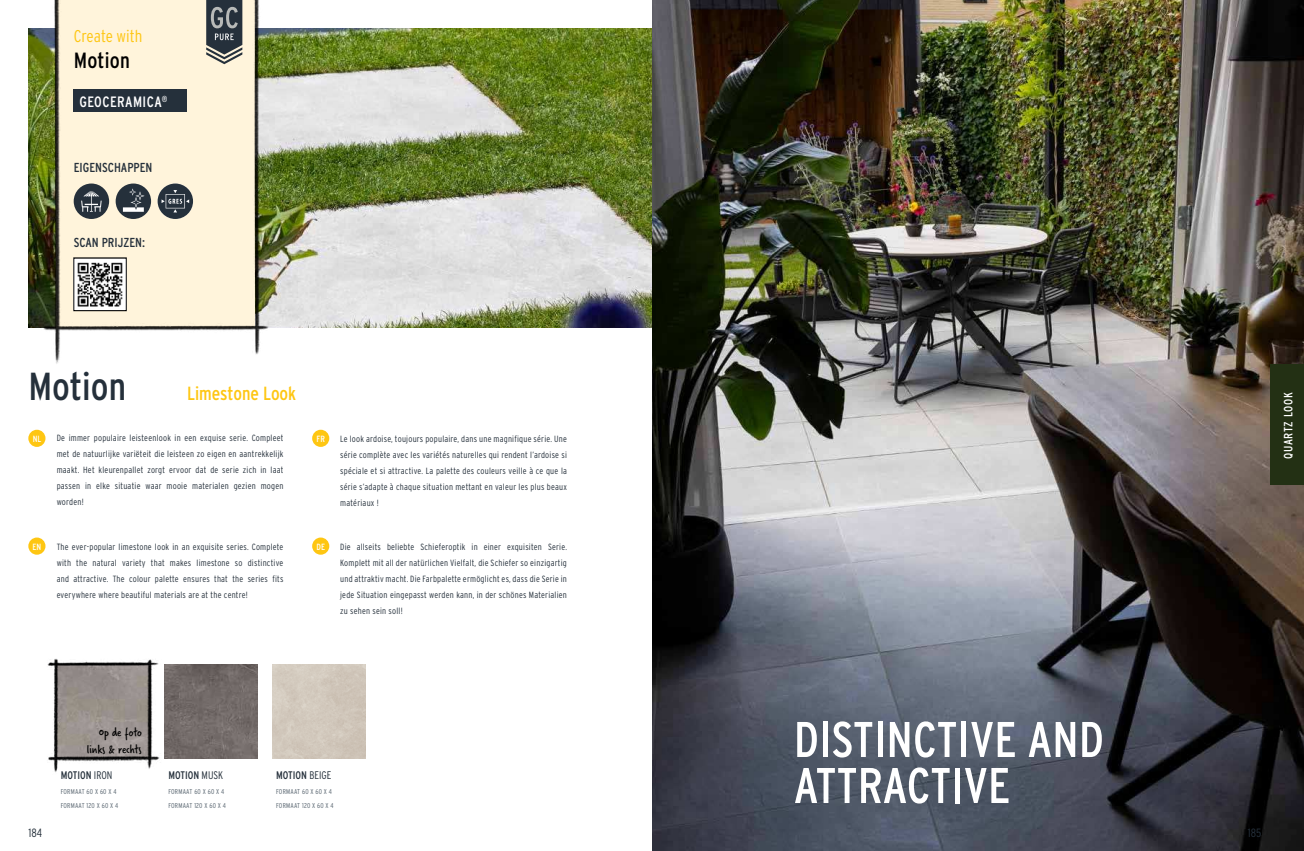
<style>
.page{position:relative;width:1304px;height:851px;background:#fff}
.page>*{position:absolute;margin:0;border:0;box-sizing:border-box;transform-origin:0 0}
.t1{font:50px/46px "Interstate Condensed";color:#fff}
.t2{font:39px "Interstate Condensed";color:#25303b}
.t3{font:22px "Interstate Condensed";letter-spacing:.01em;color:#000}
.t4{font:19px "Interstate Condensed";color:#fec612}
.t5{font:300 17px "Interstate Condensed";color:#fec612}
.t6{font:15px "Interstate Condensed";letter-spacing:.03em;color:#fff}
.t7{font:13px "Interstate Condensed";color:#25303b}
.t8{font:13px/17px "Verveine";color:#000;text-align:right}
.t9{font:12px "Interstate Condensed";letter-spacing:.04em;color:#fff}
.t10{font:300 12px "Interstate Condensed";color:#25303b}
.t11{font:11px "Interstate Condensed";color:#25303b}
.t12{font:300 9px/16px "Interstate Condensed";letter-spacing:.025em;color:#25303b;text-align:justify}
.t13{font:9px "Interstate Condensed";color:#fff}
.t14{font:300 7px/14.2px "Interstate Condensed";letter-spacing:.03em;color:#54616c}
.s1{font-weight:300}
</style>
<div class="page">
<img style="left:311px;top:28px;width:341px;height:299px">
<img style="left:652px;top:0;width:652px;height:850px">
<img style="left:186px;top:664px;width:72px;height:94px">
<img style="left:47px;top:658px;width:139px;height:114px">
<div style="left:28px;top:537px;width:17px;height:17px;background:#fec612;border-radius:50%"></div>
<div style="left:28px;top:429px;width:17px;height:18px;background:#fec612;border-radius:50%"></div>
<div style="left:312px;top:537px;width:17px;height:17px;background:#fec612;border-radius:50%"></div>
<div style="left:312px;top:429px;width:17px;height:18px;background:#fec612;border-radius:50%"></div>
<img style="left:28px;top:0;width:283px;height:364px">
<div style="left:74px;top:89px;width:113px;height:23px;background:#25303b"></div>
<div style="left:158px;top:183px;width:35px;height:36px;background:#25303b;border-radius:50%"></div>
<svg style="left:162px;top:190px;width:27px;height:22px"></svg>
<div style="left:116px;top:183px;width:35px;height:36px;background:#25303b;border-radius:50%"></div>
<svg style="left:123px;top:188px;width:22px;height:24px"></svg>
<div style="left:74px;top:183px;width:35px;height:36px;background:#25303b;border-radius:50%"></div>
<svg style="left:81px;top:191px;width:21px;height:21px"></svg>
<svg style="left:206px;top:0;width:36px;height:64px;background:#596064"></svg>
<div style="left:1271px;top:364px;width:33px;height:121px;background:#233014"></div>
<img style="left:76px;top:260px;width:48px;height:49px">
<h3 class="t5" style="left:74px;top:27px;width:70px">Create with</h3>
<h3 class="t3" style="left:74px;top:49px;width:58px">Motion</h3>
<h3 class="t6" style="left:79px;top:94px;width:90px">GEOCERAMICA<sup>®</sup></h3>
<h3 class="t7" style="left:74px;top:160px;width:80px">EIGENSCHAPPEN</h3>
<h3 class="t7" style="left:74px;top:235px;width:73px">SCAN PRIJZEN:</h3>
<h2 class="t2" style="left:28px;top:366px;width:99px">Motion</h2>
<h3 class="t4" style="left:187px;top:383px;width:111px">Limestone Look</h3>
<p class="t13" style="left:33px;top:434px;width:10px">NL</p>
<p class="t13" style="left:33px;top:542px;width:10px">EN</p>
<p class="t12" style="left:57px;top:430px;width:228px">De immer populaire leisteenlook in een exquise serie. Compleet met de natuurlijke variëteit die leisteen zo eigen en aantrekkelijk maakt. Het kleurenpallet zorgt ervoor dat de serie zich in laat passen in elke situatie waar mooie materialen gezien mogen worden!</p>
<p class="t12" style="left:57px;top:538px;width:228px">The ever-popular limestone look in an exquisite series. Complete with the natural variety that makes limestone so distinctive and attractive. The colour palette ensures that the series fits everywhere where beautiful materials are at the centre!</p>
<p class="t13" style="left:317px;top:434px;width:10px">FR</p>
<p class="t13" style="left:317px;top:542px;width:10px">DE</p>
<p class="t12" style="left:340px;top:430px;width:228px">Le look ardoise, toujours populaire, dans une magnifique série. Une série complète avec les variétés naturelles qui rendent l’ardoise si spéciale et si attractive. La palette des couleurs veille à ce que la série s’adapte à chaque situation mettant en valeur les plus beaux matériaux !</p>
<p class="t12" style="left:340px;top:538px;width:228px">Die allseits beliebte Schieferoptik in einer exquisiten Serie.<br>Komplett mit all der natürlichen Vielfalt, die Schiefer so einzigartig und attraktiv macht. Die Farbpalette ermöglicht es, dass die Serie in jede Situation eingepasst werden kann, in der schönes Materialien zu sehen sein soll!</p>
<h3 class="t9" style="left:1282px;top:458px;width:68px;rotate:-90deg">QUARTZ LOOK</h3>
<h3 class="t8" style="left:87px;top:725px;width:57px">Op de foto links &amp; rechts</h3>
<p class="t11" style="left:61px;top:769px;width:53px">MOTION <span class="s1">IRON</span></p>
<p class="t14" style="left:61px;top:784px;width:59px;line-height:13.9px">FORMAAT 60 X 60 X 4<br>FORMAAT 120 X 60 X 4</p>
<p class="t11" style="left:168px;top:769px;width:56px">MOTION <span class="s1">MUSK</span></p>
<p class="t14" style="left:168px;top:784px;width:59px">FORMAAT 60 X 60 X 4<br>FORMAAT 120 X 60 X 4</p>
<p class="t11" style="left:276px;top:769px;width:57px">MOTION <span class="s1">BEIGE</span></p>
<p class="t14" style="left:276px;top:784px;width:59px">FORMAAT 60 X 60 X 4<br>FORMAAT 120 X 60 X 4</p>
<h1 class="t1" style="left:794px;top:717px;width:312px">DISTINCTIVE AND<br>ATTRACTIVE</h1>
<h3 class="t10" style="left:28px;top:825px;width:15px">184</h3>
<h3 class="t10" style="left:1248px;top:825px;width:15px">185</h3>
</div>
